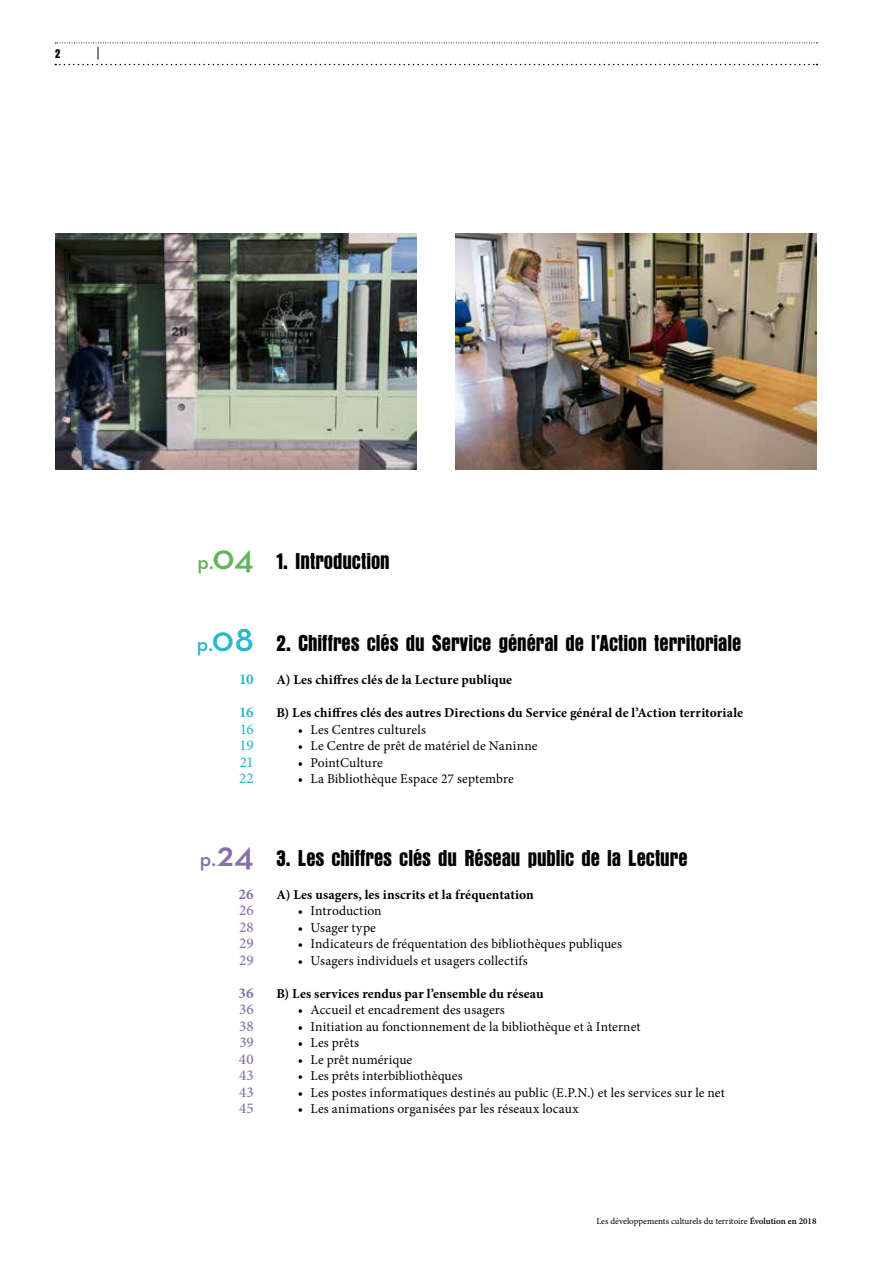
<style>
.page{position:relative;width:893px;height:1263px;background:#fff}
.page>*{position:absolute;margin:0;border:0;box-sizing:border-box;transform-origin:0 0}
.t1{font:24px "Anzeigen Gro D";color:#000}
.t2{font:600 21px "Neutra Text";color:#62b55a}
.t3{font:600 21px "Neutra Text";color:#29b8ce}
.t4{font:600 21px "Neutra Text";color:#8670a5}
.t5{font:500 15px/16.5px "Minion Pro";letter-spacing:.01em;color:#8670a5;text-align:justify}
.t6{font:500 15px/16.5px "Minion Pro";letter-spacing:-.03em;color:#29b8ce;text-align:justify}
.t7{font:700 15px "Minion Pro";color:#29b8ce}
.t8{font:700 15px "Minion Pro";color:#8670a5}
.t9{font:13.5px "Minion Pro";letter-spacing:.005em;color:#000}
.t10{font:700 13.5px "Minion Pro";letter-spacing:.01em;color:#000}
.t11{font:13.5px "Anzeigen Gro D";color:#000}
.t12{font:9px "Minion Pro";letter-spacing:-.005em;color:#000}
.s1{font-size:36px}
.s2{font-weight:600}
</style>
<div class="page">
<svg style="left:55px;top:43px;width:762px;height:22px"></svg>
<img style="left:55px;top:234px;width:362px;height:236px">
<img style="left:455px;top:234px;width:361px;height:236px">
<p class="t11" style="left:55px;top:46px;width:7px">2</p>
<h2 class="t2" style="left:198px;top:549px;width:58px">p.<span class="s1">04</span></h2>
<h2 class="t3" style="left:197px;top:631px;width:58px">p.<span class="s1">08</span></h2>
<p class="t7" style="left:239px;top:669px;width:16px">10</p>
<p class="t7" style="left:239px;top:702px;width:16px">16</p>
<p class="t6" style="left:239px;top:721px;width:16px">16<br>19<br>21<br>22</p>
<h1 class="t1" style="left:276px;top:548px;width:115px">1. Introduction</h1>
<h1 class="t1" style="left:276px;top:631px;width:466px">2. Chiffres clés du Service général de l’Action territoriale</h1>
<p class="t10" style="left:276px;top:670px;width:237px">A) Les chiffres clés de la Lecture publique</p>
<p class="t10" style="left:276px;top:703px;width:468px">B) Les chiffres clés des autres Directions du Service général de l’Action territoriale</p>
<p class="t9" style="left:298px;top:720px;width:130px">• Les Centres culturels</p>
<p class="t9" style="left:298px;top:737px;width:241px">• Le Centre de prêt de matériel de Naninne</p>
<p class="t9" style="left:298px;top:753px;width:87px">• PointCulture</p>
<p class="t9" style="left:298px;top:770px;width:218px">• La Bibliothèque Espace 27 septembre</p>
<h2 class="t4" style="left:200px;top:846px;width:55px">p.<span class="s1">24</span></h2>
<p class="t8" style="left:238px;top:883px;width:17px">26</p>
<p class="t5" style="left:239px;top:902px;width:16px">26<br>28<br>29<br>29</p>
<p class="t8" style="left:239px;top:982px;width:17px">36</p>
<p class="t5" style="left:239px;top:1001px;width:16px">36<br>38<br>39<br>40<br>43<br>43<br>45</p>
<h1 class="t1" style="left:276px;top:845px;width:413px">3. Les chiffres clés du Réseau public de la Lecture</h1>
<p class="t10" style="left:276px;top:885px;width:259px">A) Les usagers, les inscrits et la fréquentation</p>
<p class="t9" style="left:298px;top:902px;width:85px">• Introduction</p>
<p class="t9" style="left:298px;top:918px;width:80px">• Usager type</p>
<p class="t9" style="left:298px;top:935px;width:326px">• Indicateurs de fréquentation des bibliothèques publiques</p>
<p class="t9" style="left:298px;top:951px;width:232px">• Usagers individuels et usagers collectifs</p>
<p class="t10" style="left:276px;top:984px;width:269px">B) Les services rendus par l’ensemble du réseau</p>
<p class="t9" style="left:298px;top:1001px;width:209px">• Accueil et encadrement des usagers</p>
<p class="t9" style="left:298px;top:1017px;width:344px">• Initiation au fonctionnement de la bibliothèque et à Internet</p>
<p class="t9" style="left:298px;top:1034px;width:63px">• Les prêts</p>
<p class="t9" style="left:298px;top:1050px;width:116px">• Le prêt numérique</p>
<p class="t9" style="left:298px;top:1067px;width:167px">• Les prêts interbibliothèques</p>
<p class="t9" style="left:298px;top:1083px;width:429px">• Les postes informatiques destinés au public (E.P.N.) et les services sur le net</p>
<p class="t9" style="left:298px;top:1100px;width:283px">• Les animations organisées par les réseaux locaux</p>
<p class="t12" style="left:596px;top:1215px;width:222px">Les développements culturels du territoire <span class="s2">Évolution en 2018</span></p>
</div>
